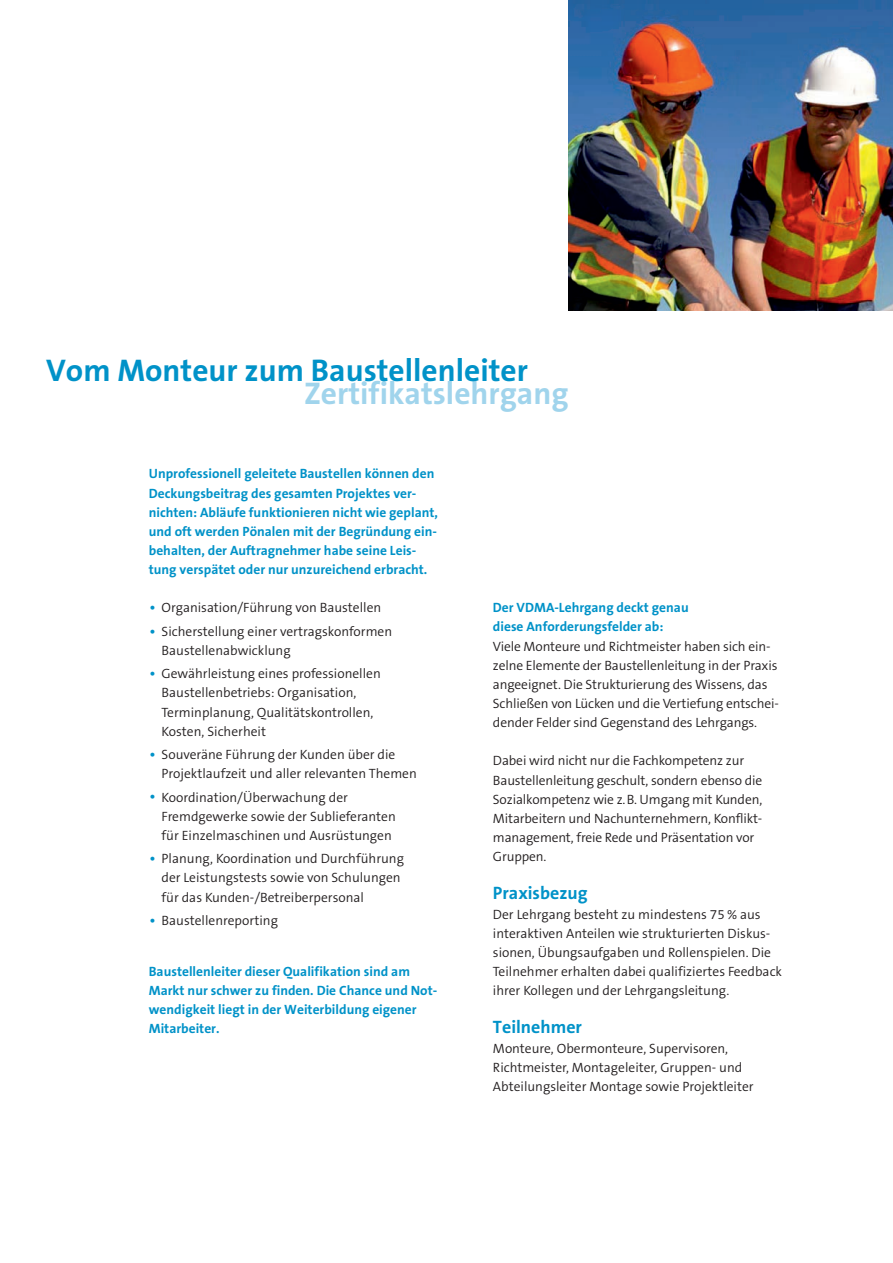
<style>
.page{position:relative;width:893px;height:1263px;background:#fff}
.page>*{position:absolute;margin:0;border:0;box-sizing:border-box;transform-origin:0 0}
.t1{font:700 31.5px "The Sans B7";color:#0092c8}
.t2{font:700 31.5px "The Sans B7";color:#a0d4ec}
.EinleitungDT_12{font:700 18px "The Sans B7";color:#0092c8}
.BodytextDT{font:300 13.5px/19.2px "The Sans B4";color:#231f20}
.BodytextDT-2{font:700 13.5px/19.2px "The Sans B7";color:#0092c8}
.EinleitungDT_12-2{font:300 13.5px/19.2px "The Sans B4";color:#231f20}
.EinleitungDT_12-3{font:700 13.5px/19.2px "The Sans B7";color:#0092c8}
.s1{font-size:18px;color:#0092c8}
</style>
<div class="page">
<img style="left:569px;top:0;width:324px;height:310px">
<p class="t1" style="left:46px;top:354px;width:483px">Vom Monteur zum Baustellenleiter</p>
<p class="t2" style="left:304px;top:377px;width:266px">Zertifikatslehrgang</p>
<p class="BodytextDT-2" style="left:149px;top:465px;width:291px">Unprofessionell geleitete Baustellen können den Deckungsbeitrag des gesamten Projektes ver&shy;nichten: Abläufe funktionieren nicht wie geplant, und oft werden Pönalen mit der Begründung ein&shy;behalten, der Auftragnehmer habe seine Leis&shy;tung verspätet oder nur unzureichend erbracht.</p>
<p class="BodytextDT" style="left:149px;top:599px;width:234px"><span class="s1">•</span> Organisation/Führung von Baustellen</p>
<p class="BodytextDT" style="left:162px;top:622px;width:232px;text-indent:-13px"><span class="s1">•</span> Sicherstellung einer vertragskonformen<br>Baustellenabwicklung</p>
<p class="BodytextDT" style="left:162px;top:665px;width:221px;text-indent:-13px"><span class="s1">•</span> Gewährleistung eines professionellen Baustellenbetriebs: Organisation, Terminplanung, Qualitätskontrollen, Kosten, Sicherheit</p>
<p class="BodytextDT" style="left:162px;top:745px;width:257px;text-indent:-13px"><span class="s1">•</span> Souveräne Führung der Kunden über die<br>Projektlaufzeit und aller relevanten Themen</p>
<p class="BodytextDT" style="left:162px;top:788px;width:236px;text-indent:-13px"><span class="s1">•</span> Koordination/Überwachung der<br>Fremdgewerke sowie der Sublieferanten für Einzelmaschinen und Ausrüstungen</p>
<p class="BodytextDT" style="left:162px;top:850px;width:244px;text-indent:-13px"><span class="s1">•</span> Planung, Koordination und Durchführung der Leistungstests sowie von Schulungen für das Kunden-/Betreiberpersonal</p>
<p class="BodytextDT" style="left:149px;top:911px;width:131px"><span class="s1">•</span> Baustellenreporting</p>
<p class="BodytextDT-2" style="left:149px;top:962px;width:290px">Baustellenleiter dieser Qualifikation sind am Markt nur schwer zu finden. Die Chance und Not&shy;wendigkeit liegt in der Weiterbildung eigener Mitarbeiter.</p>
<p class="EinleitungDT_12-3" style="left:493px;top:599px;width:197px">Der VDMA-Lehrgang deckt genau diese Anforderungsfelder ab:</p>
<p class="BodytextDT" style="left:493px;top:637px;width:287px">Viele Monteure und Richtmeister haben sich ein&shy;zelne Elemente der Baustellenleitung in der Praxis angeeignet. Die Strukturierung des Wissens, das Schließen von Lücken und die Vertiefung entschei&shy;dender Felder sind Gegenstand des Lehrgangs.</p>
<p class="BodytextDT" style="left:493px;top:752px;width:271px">Dabei wird nicht nur die Fachkompetenz zur Baustellenleitung geschult, sondern ebenso die Sozialkompetenz wie z.B. Umgang mit Kunden, Mitarbeitern und Nachunternehmern, Konflikt&shy;management, freie Rede und Präsentation vor Gruppen.</p>
<p class="EinleitungDT_12" style="left:493px;top:884px;width:96px">Praxisbezug</p>
<p class="EinleitungDT_12-2" style="left:493px;top:905px;width:291px">Der Lehrgang besteht zu mindestens 75 % aus interaktiven Anteilen wie strukturierten Diskus&shy;sionen, Übungsaufgaben und Rollenspielen. Die Teilnehmer erhalten dabei qualifiziertes Feedback ihrer Kollegen und der Lehrgangsleitung.</p>
<p class="EinleitungDT_12" style="left:493px;top:1018px;width:91px">Teilnehmer</p>
<p class="BodytextDT" style="left:493px;top:1039px;width:237px">Monteure, Obermonteure, Supervisoren,</p>
<p class="BodytextDT" style="left:493px;top:1058px;width:251px">Richtmeister, Montageleiter, Gruppen- und</p>
<p class="BodytextDT" style="left:493px;top:1077px;width:262px">Abteilungsleiter Montage sowie Projektleiter</p>
</div>
